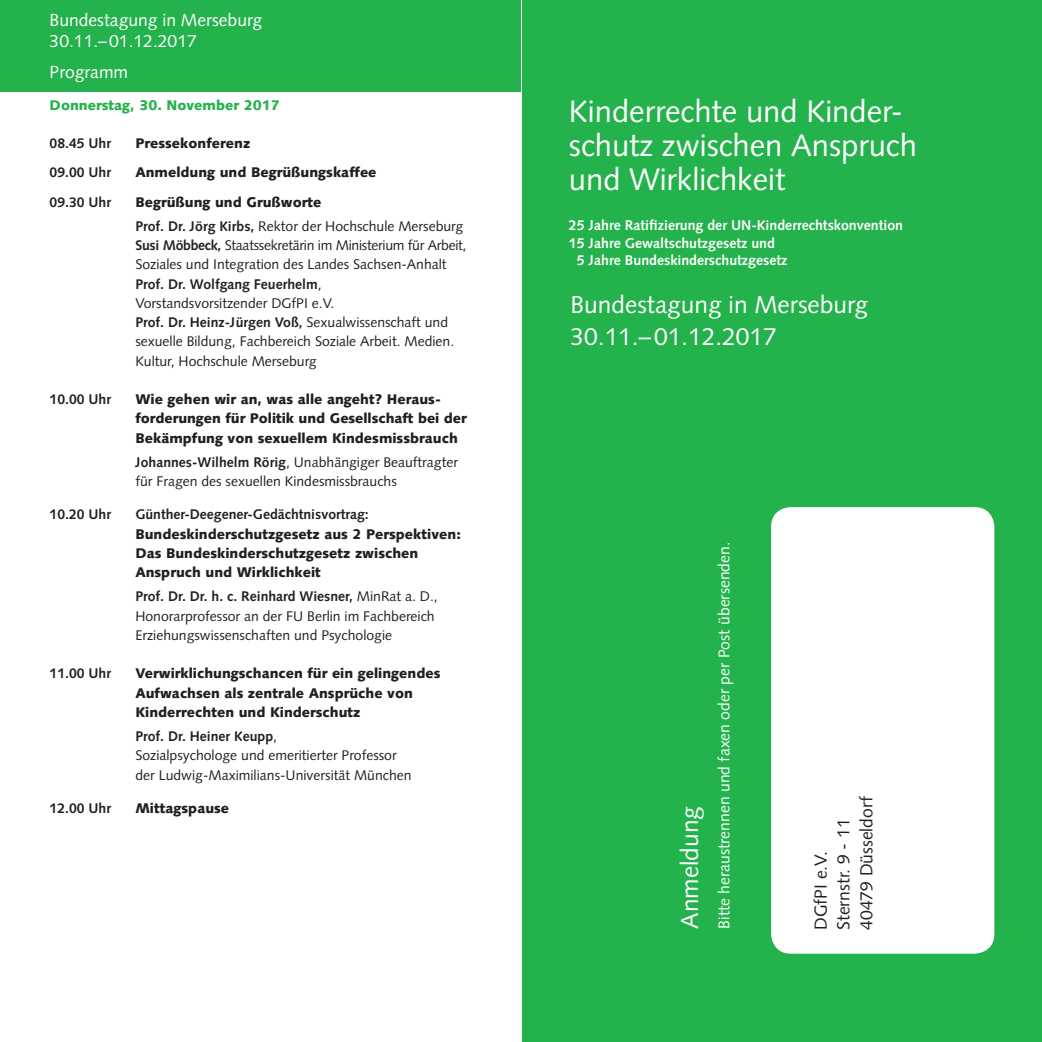
<style>
.page{position:relative;width:1042px;height:1042px;background:#fff}
.page>*{position:absolute;margin:0;border:0;box-sizing:border-box;transform-origin:0 0}
.t1{font:30.97px/33.8px "Syntax";color:#fff}
.t2{font:24.5px/31.5px "Syntax";color:#fff}
.t3{font:17.5px/21px "Syntax";color:#fff}
.t4{font:17.5px/22.8px "Syntax";color:#231f20}
.t5{font:15.75px "Syntax";color:#fff}
.t6{font:700 14.17px "Syntax";color:#fff}
.t7{font:14px/19.2px "Syntax";color:#231f20}
.t8{font:900 14px/19.2px "Syntax";color:#231f20}
.t9{font:700 14px "Syntax";color:#231f20}
.t10{font:900 14px "Syntax";color:#23b24b}
.s1{font-weight:900}
.s2{font-weight:700}
</style>
<div class="page">
<div style="left:0;top:0;width:521px;height:91px;background:#23b24b"></div>
<div style="left:522px;top:0;width:520px;height:1042px;background:#23b24b"></div>
<div style="left:771px;top:507px;width:223px;height:446px;background:#fff;border-radius:20px"></div>
<p class="t3" style="left:50px;top:9px;width:214px">Bundestagung in Merseburg<br>30.11.–01.12.2017</p>
<p class="t3" style="left:50px;top:61px;width:80px">Programm</p>
<p class="t10" style="left:50px;top:97px;width:232px">Donnerstag, 30. November 2017</p>
<p class="t9" style="left:50px;top:135px;width:63px">08.45 Uhr</p>
<p class="t8" style="left:135px;top:134px;width:116px">Pressekonferenz</p>
<p class="t9" style="left:50px;top:165px;width:63px">09.00 Uhr</p>
<p class="t8" style="left:135px;top:163px;width:243px">Anmeldung und Begrüßungskaffee</p>
<p class="t9" style="left:50px;top:194px;width:63px">09.30 Uhr</p>
<p class="t7" style="left:135px;top:190px;width:329px;line-height:24.2px"><span class="s1">Begrüßung und Grußworte<br></span><span class="s2">Prof. Dr. Jörg Kirbs,</span> Rektor der Hochschule Merseburg</p>
<p class="t7" style="left:135px;top:236px;width:333px"><span class="s2">Susi Möbbeck,</span> Staatssekretärin im Ministerium für Arbeit, Soziales und Integration des Landes Sachsen-Anhalt <span class="s2">Prof. Dr. Wolfgang Feuerhelm</span>,<br>Vorstandsvorsitzender DGfPI e.V.<br><span class="s2">Prof. Dr. Heinz-Jürgen Voß,</span> Sexualwissenschaft und sexuelle Bildung, Fachbereich Soziale Arbeit. Medien.<br>Kultur, Hochschule Merseburg</p>
<p class="t9" style="left:50px;top:391px;width:63px">10.00 Uhr</p>
<p class="t8" style="left:135px;top:390px;width:333px">Wie gehen wir an, was alle angeht? Heraus&shy;forderungen für Politik und Gesellschaft bei der<br>Bekämpfung von sexuellem Kindesmissbrauch</p>
<p class="t7" style="left:135px;top:452px;width:324px"><span class="s2">Johannes-Wilhelm Rörig</span>, Unabhängiger Beauftragter für Fragen des sexuellen Kindesmissbrauchs</p>
<p class="t9" style="left:50px;top:506px;width:63px">10.20 Uhr</p>
<p class="t9" style="left:135px;top:506px;width:235px">Günther-Deegener-Gedächtnisvortrag:</p>
<p class="t8" style="left:135px;top:524px;width:327px">Bundeskinderschutzgesetz aus 2 Perspektiven:<br>Das Bundeskinderschutzgesetz zwischen<br>Anspruch und Wirklichkeit</p>
<p class="t7" style="left:135px;top:587px;width:304px"><span class="s2">Prof. Dr. Dr. h. c. Reinhard Wiesner,</span> MinRat a. D.,<br>Honorarprofessor an der FU Berlin im Fachbereich<br>Erziehungswissenschaften und Psychologie</p>
<p class="t9" style="left:50px;top:665px;width:63px">11.00 Uhr</p>
<p class="t8" style="left:135px;top:664px;width:307px">Verwirklichungschancen für ein gelingendes<br>Aufwachsen als zentrale Ansprüche von<br>Kinderrechten und Kinderschutz</p>
<p class="t7" style="left:135px;top:726px;width:278px"><span class="s2">Prof. Dr. Heiner Keupp</span>,<br>Sozialpsychologe und emeritierter Professor der Ludwig-Maximilians-Universität München</p>
<p class="t9" style="left:50px;top:800px;width:63px">12.00 Uhr</p>
<p class="t8" style="left:135px;top:798px;width:95px">Mittagspause</p>
<h1 class="t1" style="left:569px;top:95px;width:349px">Kinderrechte und Kinder&shy;schutz zwischen Anspruch und Wirklichkeit</h1>
<p class="t6" style="left:569px;top:217px;width:336px">25 Jahre Ratifizierung der UN-Kinderrechtskonvention</p>
<p class="t6" style="left:569px;top:235px;width:207px">15 Jahre Gewaltschutzgesetz und</p>
<p class="t6" style="left:577px;top:252px;width:212px">5 Jahre Bundeskinderschutzgesetz</p>
<h2 class="t2" style="left:570px;top:289px;width:299px">Bundestagung in Merseburg<br>30.11.–01.12.2017</h2>
<h2 class="t2" style="left:674px;top:928px;width:124px;rotate:-90deg">Anmeldung</h2>
<p class="t5" style="left:715px;top:928px;width:388px;rotate:-90deg">Bitte heraustrennen und faxen oder per Post übersenden.</p>
<p class="t4" style="left:809px;top:930px;width:135px;rotate:-90deg">DGfPI e.V.<br>Sternstr. 9 - 11<br>40479 Düsseldorf</p>
</div>
